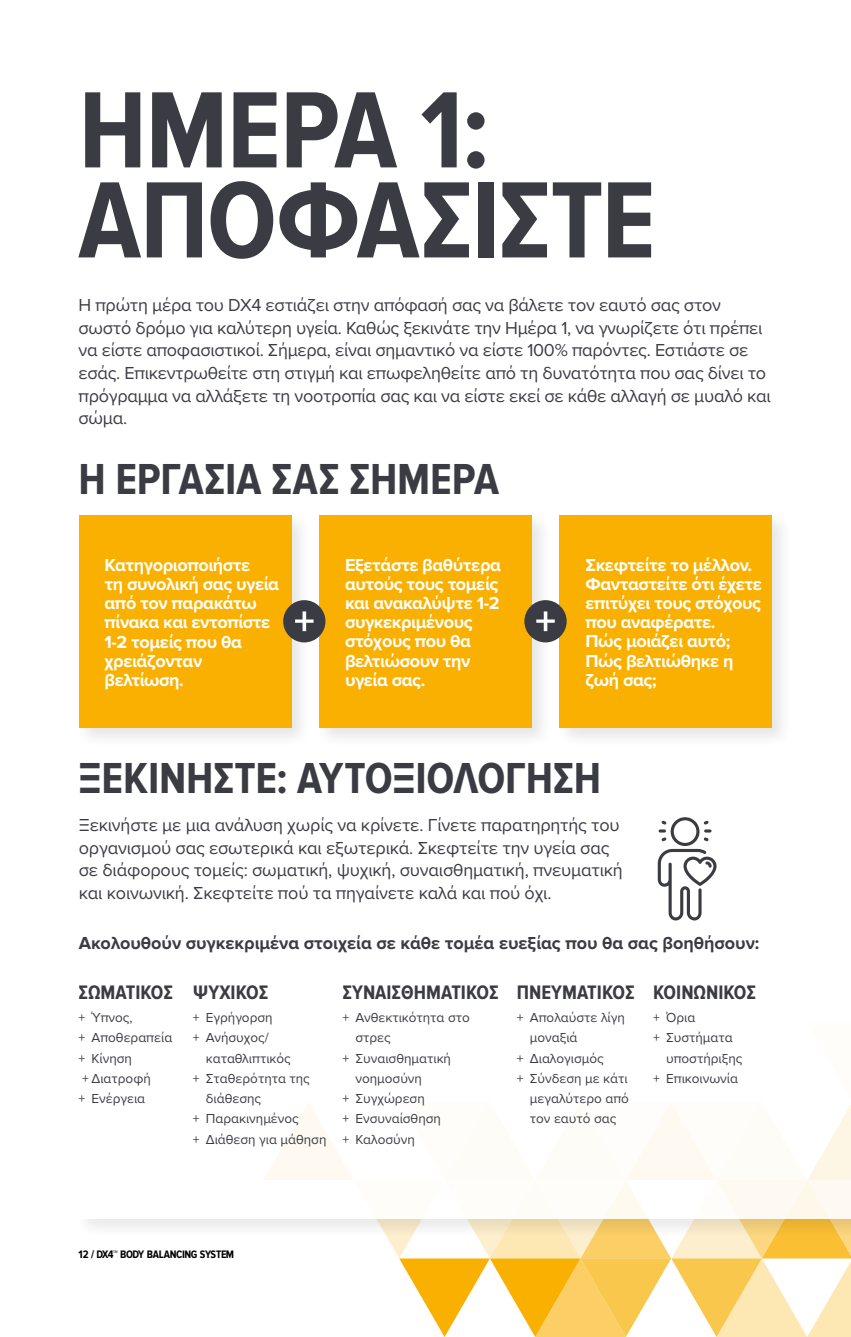
<style>
.page{position:relative;width:851px;height:1337px;background:#fff}
.page>*{position:absolute;margin:0;border:0;box-sizing:border-box;transform-origin:0 0}
.t1{font:700 112.5px/90px "Proxima Nova Cond";letter-spacing:-.015em;color:#3b3c43}
.t2{font:700 45px "Proxima Nova Cond";letter-spacing:-.005em;color:#3b3c43}
.t3{font:700 20.25px "Proxima Nova Cond";color:#3b3c43}
.t4{font:18px/22.5px "Proxima Nova";letter-spacing:-.015em;color:#3b3c43}
.t5{font:700 18px/19.1px "Proxima Nova";letter-spacing:-.02em;color:#fff}
.t6{font:700 18px "Proxima Nova";color:#3b3c43}
.t7{font:13.5px/20.2px "Proxima Nova";color:#3b3c43}
.t8{font:700 11.25px "Proxima Nova Cond";letter-spacing:-.03em;color:#000}
</style>
<div class="page">
<svg style="left:388px;top:1239px;width:462px;height:97px"></svg>
<div style="left:74px;top:74px;width:776px;height:1165px;background:#000;opacity:.1"></div>
<div style="left:78px;top:78px;width:772px;height:1141px;background:#fff"></div>
<svg style="left:657px;top:817px;width:59px;height:103px"></svg>
<div style="left:74px;top:510px;width:238px;height:238px;background:#000;opacity:.1"></div>
<div style="left:78px;top:515px;width:213px;height:212px;background:#f9b000"></div>
<div style="left:314px;top:510px;width:238px;height:238px;background:#000;opacity:.1"></div>
<div style="left:319px;top:515px;width:213px;height:212px;background:#f9b000"></div>
<div style="left:554px;top:510px;width:239px;height:238px;background:#000;opacity:.1"></div>
<div style="left:559px;top:515px;width:213px;height:212px;background:#f9b000"></div>
<div style="left:283px;top:600px;width:42px;height:42px;background:#3b3c43;border-radius:50%"></div>
<svg style="left:295px;top:611px;width:18px;height:20px"></svg>
<div style="left:524px;top:600px;width:42px;height:42px;background:#3b3c43;border-radius:50%"></div>
<svg style="left:536px;top:611px;width:18px;height:20px"></svg>
<h1 class="t1" style="left:78px;top:88px;width:578px">ΗΜΕΡΑ 1:<br>ΑΠΟΦΑΣΙΣΤΕ</h1>
<p class="t4" style="left:78px;top:294px;width:693px">Η πρώτη μέρα του DX4 εστιάζει στην απόφασή σας να βάλετε τον εαυτό σας στον σωστό δρόμο για καλύτερη υγεία. Καθώς ξεκινάτε την Ημέρα 1, να γνωρίζετε ότι πρέπει να είστε αποφασιστικοί. Σήμερα, είναι σημαντικό να είστε 100% παρόντες. Εστιάστε σε εσάς. Επικεντρωθείτε στη στιγμή και επωφεληθείτε από τη δυνατότητα που σας δίνει το πρόγραμμα να αλλάξετε τη νοοτροπία σας και να είστε εκεί σε κάθε αλλαγή σε μυαλό και σώμα.</p>
<h2 class="t2" style="left:78px;top:453px;width:422px">Η ΕΡΓΑΣΙΑ ΣΑΣ ΣΗΜΕΡΑ</h2>
<p class="t5" style="left:104px;top:556px;width:176px">Κατηγοριοποιήστε<br>τη συνολική σας υγεία από τον παρακάτω πίνακα και εντοπίστε<br>1-2 τομείς που θα χρειάζονταν βελτίωση.</p>
<p class="t5" style="left:345px;top:556px;width:157px">Εξετάστε βαθύτερα αυτούς τους τομείς και ανακαλύψτε 1-2 συγκεκριμένους στόχους που θα βελτιώσουν την υγεία σας.</p>
<p class="t5" style="left:585px;top:556px;width:178px">Σκεφτείτε το μέλλον.<br>Φανταστείτε ότι έχετε επιτύχει τους στόχους που αναφέρατε.<br>Πώς μοιάζει αυτό;<br>Πώς βελτιώθηκε η ζωή σας;</p>
<h2 class="t2" style="left:78px;top:753px;width:524px">ΞΕΚΙΝΗΣΤΕ: ΑΥΤΟΞΙΟΛΟΓΗΣΗ</h2>
<p class="t4" style="left:79px;top:814px;width:545px">Ξεκινήστε με μια ανάλυση χωρίς να κρίνετε. Γίνετε παρατηρητής του οργανισμού σας εσωτερικά και εξωτερικά. Σκεφτείτε την υγεία σας σε διάφορους τομείς: σωματική, ψυχική, συναισθηματική, πνευματική και κοινωνική. Σκεφτείτε πού τα πηγαίνετε καλά και πού όχι.</p>
<p class="t6" style="left:79px;top:932px;width:682px">Ακολουθούν συγκεκριμένα στοιχεία σε κάθε τομέα ευεξίας που θα σας βοηθήσουν:</p>
<p class="t3" style="left:78px;top:980px;width:96px">ΣΩΜΑΤΙΚΟΣ</p>
<p class="t7" style="left:78px;top:1007px;width:95px">+ Ύπνος,<br>+ Αποθεραπεία + Κίνηση<br>+ Διατροφή<br>+ Ενέργεια</p>
<p class="t3" style="left:193px;top:980px;width:77px">ΨΥΧΙΚΟΣ</p>
<p class="t7" style="left:193px;top:1007px;width:81px">+ Εγρήγορση</p>
<p class="t7" style="left:193px;top:1028px;width:77px">+ Ανήσυχος/</p>
<p class="t7" style="left:206px;top:1048px;width:86px">καταθλιπτικός</p>
<p class="t7" style="left:193px;top:1068px;width:118px">+ Σταθερότητα της</p>
<p class="t7" style="left:206px;top:1088px;width:57px">διάθεσης</p>
<p class="t7" style="left:193px;top:1109px;width:107px">+ Παρακινημένος</p>
<p class="t7" style="left:193px;top:1129px;width:135px">+ Διάθεση για μάθηση</p>
<p class="t3" style="left:342px;top:980px;width:158px">ΣΥΝΑΙΣΘΗΜΑΤΙΚΟΣ</p>
<p class="t7" style="left:342px;top:1007px;width:129px">+ Ανθεκτικότητα στο</p>
<p class="t7" style="left:355px;top:1028px;width:37px">στρες</p>
<p class="t7" style="left:342px;top:1048px;width:110px">+ Συναισθηματική</p>
<p class="t7" style="left:355px;top:1068px;width:68px">νοημοσύνη</p>
<p class="t7" style="left:342px;top:1088px;width:84px">+ Συγχώρεση</p>
<p class="t7" style="left:342px;top:1109px;width:100px">+ Ενσυναίσθηση</p>
<p class="t7" style="left:342px;top:1129px;width:74px">+ Καλοσύνη</p>
<p class="t3" style="left:517px;top:980px;width:119px">ΠΝΕΥΜΑΤΙΚΟΣ</p>
<p class="t7" style="left:517px;top:1007px;width:109px">+ Απολαύστε λίγη</p>
<p class="t7" style="left:530px;top:1028px;width:49px">μοναξιά</p>
<p class="t7" style="left:517px;top:1048px;width:88px">+ Διαλογισμός</p>
<p class="t7" style="left:517px;top:1068px;width:112px">+ Σύνδεση με κάτι</p>
<p class="t7" style="left:530px;top:1088px;width:101px">μεγαλύτερο από</p>
<p class="t7" style="left:530px;top:1109px;width:88px">τον εαυτό σας</p>
<p class="t3" style="left:653px;top:980px;width:104px">ΚΟΙΝΩΝΙΚΟΣ</p>
<p class="t7" style="left:653px;top:1007px;width:44px">+ Όρια</p>
<p class="t7" style="left:653px;top:1028px;width:81px">+ Συστήματα</p>
<p class="t7" style="left:666px;top:1048px;width:78px">υποστήριξης</p>
<p class="t7" style="left:653px;top:1068px;width:86px">+ Επικοινωνία</p>
<p class="t8" style="left:78px;top:1248px;width:157px">12 / DX4™️ BODY BALANCING SYSTEM</p>
</div>
